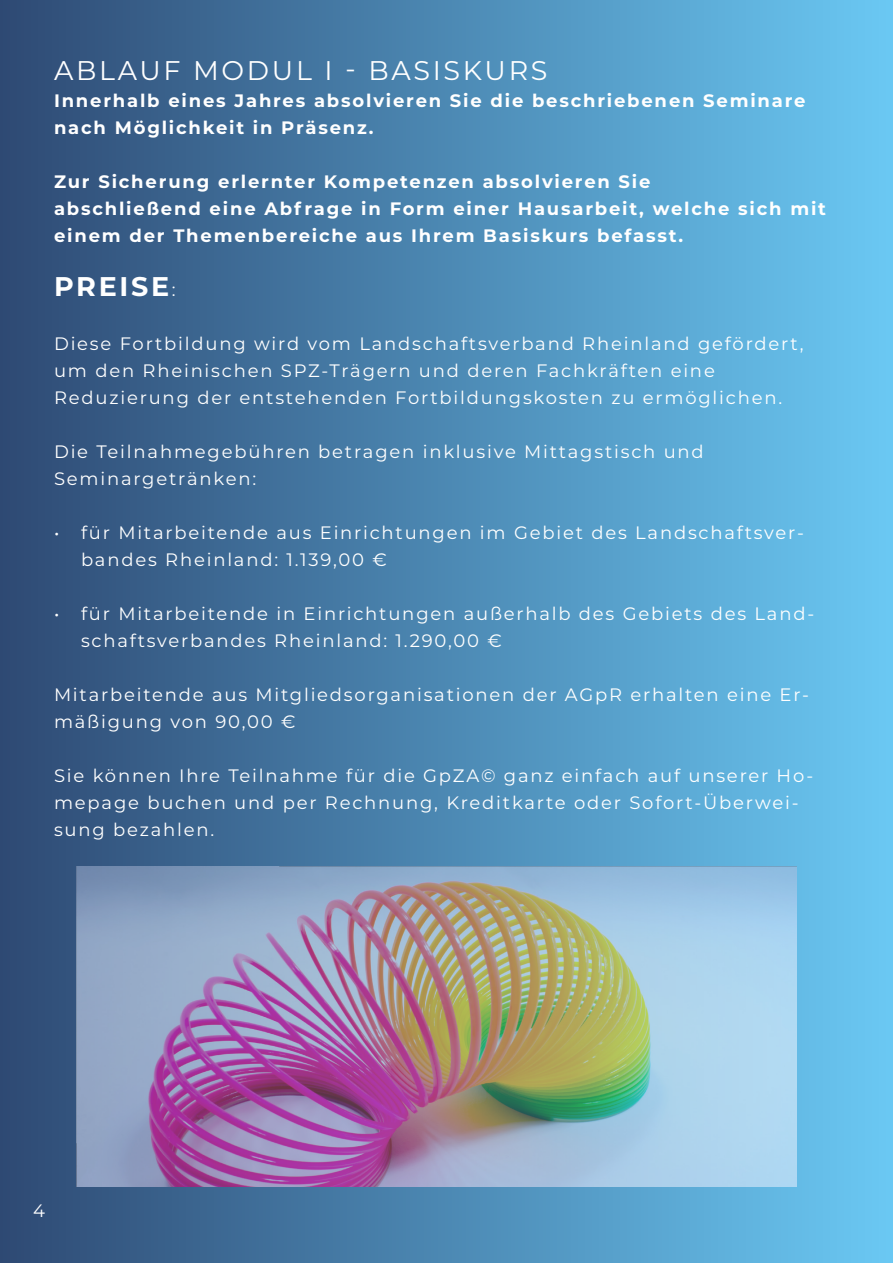
<style>
.page{position:relative;width:893px;height:1263px;background:#fff}
.page>*{position:absolute;margin:0;border:0;box-sizing:border-box;transform-origin:0 0}
.SUBTITLE{font:27px "Montserrat";letter-spacing:.1em;color:#fff}
.SUBTITLE-2{font:700 27px "Montserrat";letter-spacing:.1em;color:#fff}
.SUBTITLE-3{font:18px/27px "Montserrat";letter-spacing:.1em;color:#fff}
.SUBTITLE-4{font:700 18px/27px "Montserrat";letter-spacing:.1em;color:#fff}
.s1{font-weight:400;font-size:18px}
</style>
<div class="page">
<div style="left:0;top:0;width:892px;height:1263px;background:linear-gradient(to right,#2e4973,#6ac8f3)"></div>
<img style="left:77px;top:866px;width:719px;height:320px">
<p class="SUBTITLE" style="left:54px;top:52px;width:495px">ABLAUF MODUL I - BASISKURS</p>
<p class="SUBTITLE-4" style="left:54px;top:86px;width:753px">Innerhalb eines Jahres absolvieren Sie die beschriebenen Seminare nach Möglichkeit in Präsenz.</p>
<p class="SUBTITLE-4" style="left:54px;top:167px;width:598px">Zur Sicherung erlernter Kompetenzen absolvieren Sie</p>
<p class="SUBTITLE-4" style="left:54px;top:194px;width:773px">abschließend eine Abfrage in Form einer Hausarbeit, welche sich mit einem der Themenbereiche aus Ihrem Basiskurs befasst.</p>
<p class="SUBTITLE-2" style="left:54px;top:267px;width:123px">PREISE<span class="s1">:</span></p>
<p class="SUBTITLE-3" style="left:54px;top:330px;width:751px">Diese Fortbildung wird vom Landschaftsverband Rheinland gefördert, um den Rheinischen SPZ-Trägern und deren Fachkräften eine</p>
<p class="SUBTITLE-3" style="left:54px;top:384px;width:730px">Reduzierung der entstehenden Fortbildungskosten zu ermöglichen.</p>
<p class="SUBTITLE-3" style="left:54px;top:438px;width:651px">Die Teilnahmegebühren betragen inklusive Mittagstisch und</p>
<p class="SUBTITLE-3" style="left:54px;top:465px;width:204px">Seminargetränken:</p>
<p class="SUBTITLE-3" style="left:81px;top:519px;width:724px;text-indent:-27px">• für Mitarbeitende aus Einrichtungen im Gebiet des Landschaftsver&shy;bandes Rheinland: 1.139,00 €</p>
<p class="SUBTITLE-3" style="left:81px;top:600px;width:735px;text-indent:-27px">• für Mitarbeitende in Einrichtungen außerhalb des Gebiets des Land&shy;schaftsverbandes Rheinland: 1.290,00 €</p>
<p class="SUBTITLE-3" style="left:54px;top:681px;width:757px">Mitarbeitende aus Mitgliedsorganisationen der AGpR erhalten eine Er&shy;mäßigung von 90,00 €</p>
<p class="SUBTITLE-3" style="left:54px;top:762px;width:761px">Sie können Ihre Teilnahme für die GpZA© ganz einfach auf unserer Ho&shy;mepage buchen und per Rechnung, Kreditkarte oder Sofort-Überwei&shy;sung bezahlen.</p>
<p class="SUBTITLE-3" style="left:33px;top:1196px;width:13px">4</p>
</div>
